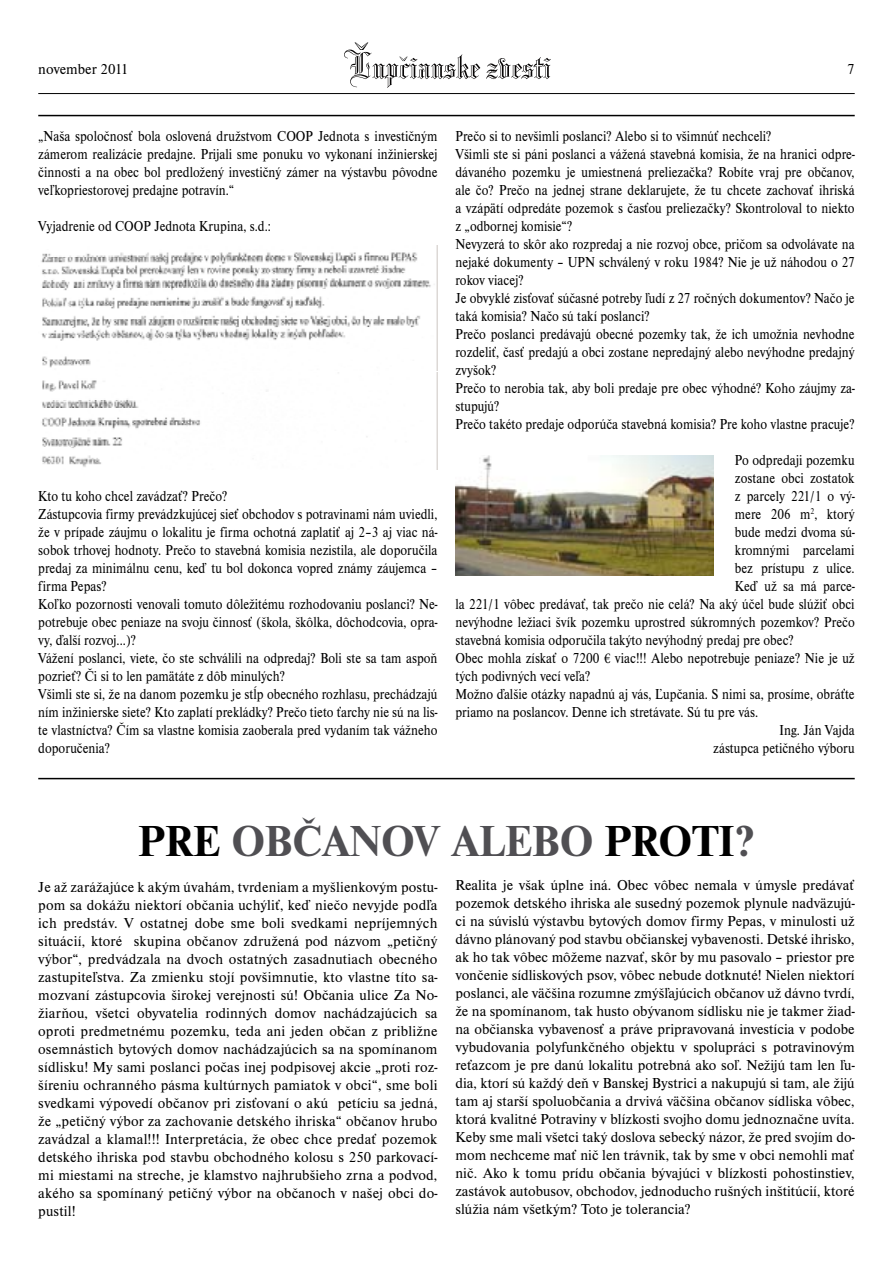
<style>
.page{position:relative;width:893px;height:1263px;background:#fff}
.page>*{position:absolute;margin:0;border:0;box-sizing:border-box;transform-origin:0 0}
.t1{font:700 45px "Nimbus Rom DEE";color:#504f53}
.t2{font:15px/18px "Nimbus Rom DEE";color:#000;scale:.89 1}
.t3{font:15px/18px "Nimbus Rom DEE";color:#000;text-align:justify}
.s1{font-family:"Minion Pro"}
.s2{color:#000}
</style>
<div class="page">
<hr style="left:38px;top:93px;width:817px;height:1px;background:#000">
<svg style="left:344px;top:43px;width:207px;height:45px"></svg>
<hr style="left:38px;top:115px;width:817px;height:1px;background:#000">
<img style="left:455px;top:455px;width:259px;height:120px">
<img style="left:41px;top:246px;width:396px;height:125px">
<img style="left:41px;top:373px;width:396px;height:96px">
<hr style="left:38px;top:778px;width:817px;height:1px;background:#000">
<p class="t3" style="left:38px;top:60px;width:92px">november 2011</p>
<p class="t2" style="left:38px;top:127px;width:450px;text-align:justify">„Naša spoločnosť bola oslovená družstvom COOP Jednota s investičným zámerom realizácie predajne. Prijali sme ponuku vo vykonaní inžinierskej činnosti a na obec bol predložený investičný zámer na výstavbu pôvodne veľkopriestorovej predajne potravín.“</p>
<p class="t2" style="left:38px;top:217px;width:263px">Vyjadrenie od COOP Jednota Krupina, s.d.:</p>
<p class="t2" style="left:38px;top:487px;width:450px">Kto tu koho chcel zavádzať? Prečo?<br>Zástupcovia firmy prevádzkujúcej sieť obchodov s potravinami nám uviedli, že v prípade záujmu o lokalitu je firma ochotná zaplatiť aj 2–3 aj viac ná&shy;sobok trhovej hodnoty. Prečo to stavebná komisia nezistila, ale doporučila predaj za minimálnu cenu, keď tu bol dokonca vopred známy záujemca – firma Pepas?<br>Koľko pozornosti venovali tomuto dôležitému rozhodovaniu poslanci? Ne&shy;potrebuje obec peniaze na svoju činnosť (škola, škôlka, dôchodcovia, opra&shy;vy, ďalší rozvoj...)?<br>Vážení poslanci, viete, čo ste schválili na odpredaj? Boli ste sa tam aspoň pozrieť? Či si to len pamätáte z dôb minulých?<br>Všimli ste si, že na danom pozemku je stĺp obecného rozhlasu, prechádzajú ním inžinierske siete? Kto zaplatí prekládky? Prečo tieto ťarchy nie sú na lis&shy;te vlastníctva? Čím sa vlastne komisia zaoberala pred vydaním tak vážneho doporučenia?</p>
<p class="t2" style="left:455px;top:127px;width:450px">Prečo si to nevšimli poslanci? Alebo si to všimnúť nechceli?<br>Všimli ste si páni poslanci a vážená stavebná komisia, že na hranici odpre&shy;dávaného pozemku je umiestnená preliezačka? Robíte vraj pre občanov, ale čo? Prečo na jednej strane deklarujete, že tu chcete zachovať ihriská a vzápätí odpredáte pozemok s časťou preliezačky? Skontroloval to niekto z „odbornej komisie“?<br>Nevyzerá to skôr ako rozpredaj a nie rozvoj obce, pričom sa odvolávate na nejaké dokumenty – UPN schválený v roku 1984? Nie je už náhodou o 27 rokov viacej?<br>Je obvyklé zisťovať súčasné potreby ľudí z 27 ročných dokumentov? Načo je taká komisia? Načo sú takí poslanci?<br>Prečo poslanci predávajú obecné pozemky tak, že ich umožnia nevhodne rozdeliť, časť predajú a obci zostane nepredajný alebo nevýhodne predajný zvyšok?<br>Prečo to nerobia tak, aby boli predaje pre obec výhodné? Koho záujmy za&shy;stupujú?<br>Prečo takéto predaje odporúča stavebná komisia? Pre koho vlastne pracuje?</p>
<p class="t2" style="left:735px;top:451px;width:136px">Po odpredaji pozemku</p>
<p class="t2" style="left:735px;top:469px;width:136px">zostane obci zostatok</p>
<p class="t2" style="left:735px;top:487px;width:136px">z parcely 221/1 o vý-</p>
<p class="t2" style="left:735px;top:505px;width:136px">mere 206 m<sup>2</sup>, ktorý</p>
<p class="t2" style="left:735px;top:523px;width:136px">bude medzi dvoma sú-</p>
<p class="t2" style="left:735px;top:541px;width:136px">kromnými parcelami</p>
<p class="t2" style="left:735px;top:559px;width:136px">bez prístupu z ulice.</p>
<p class="t2" style="left:735px;top:577px;width:136px">Keď už sa má parce-</p>
<p class="t2" style="left:455px;top:595px;width:450px">la 221/1 vôbec predávať, tak prečo nie celá? Na aký účel bude slúžiť obci</p>
<p class="t2" style="left:455px;top:613px;width:450px">nevýhodne ležiaci švík pozemku uprostred súkromných pozemkov? Prečo</p>
<p class="t2" style="left:455px;top:631px;width:382px">stavebná komisia odporučila takýto nevýhodný predaj pre obec?</p>
<p class="t2" style="left:455px;top:649px;width:450px">Obec mohla získať o 7200 <span class="s1">€</span> viac!!! Alebo nepotrebuje peniaze? Nie je už</p>
<p class="t2" style="left:455px;top:667px;width:153px">tých podivných vecí veľa?</p>
<p class="t2" style="left:455px;top:685px;width:450px">Možno ďalšie otázky napadnú aj vás, Ľupčania. S nimi sa, prosíme, obráťte</p>
<p class="t2" style="left:455px;top:703px;width:342px">priamo na poslancov. Denne ich stretávate. Sú tu pre vás.</p>
<p class="t2" style="left:780px;top:721px;width:86px">Ing. Ján Vajda</p>
<p class="t2" style="left:713px;top:739px;width:160px">zástupca petičného výboru</p>
<h1 class="t1" style="left:138px;top:816px;width:618px"><span class="s2">PRE</span> OBČANOV ALEB O <span class="s2">PROTI</span>?</h1>
<p class="t3" style="left:38px;top:878px;width:401px">Je až zarážajúce k akým úvahám, tvrdeniam a myšlienkovým postu&shy;pom sa dokážu niektorí občania uchýliť, keď niečo nevyjde podľa ich predstáv. V ostatnej dobe sme boli svedkami nepríjemných situácií, ktoré skupina občanov združená pod názvom „petičný výbor“, predvádzala na dvoch ostatných zasadnutiach obecného zastupiteľstva. Za zmienku stojí povšimnutie, kto vlastne títo sa&shy;mozvaní zástupcovia širokej verejnosti sú! Občania ulice Za No&shy;žiarňou, všetci obyvatelia rodinných domov nachádzajúcich sa oproti predmetnému pozemku, teda ani jeden občan z približne osemnástich bytových domov nachádzajúcich sa na spomínanom sídlisku! My sami poslanci počas inej podpisovej akcie „proti roz&shy;šíreniu ochranného pásma kultúrnych pamiatok v obci“, sme boli svedkami výpovedí občanov pri zisťovaní o akú petíciu sa jedná, že „petičný výbor za zachovanie detského ihriska“ občanov hrubo zavádzal a klamal!!! Interpretácia, že obec chce predať pozemok detského ihriska pod stavbu obchodného kolosu s 250 parkovací&shy;mi miestami na streche, je klamstvo najhrubšieho zrna a podvod, akého sa spomínaný petičný výbor na občanoch v našej obci do&shy;pustil!</p>
<p class="t3" style="left:455px;top:876px;width:401px">Realita je však úplne iná. Obec vôbec nemala v úmysle predávať pozemok detského ihriska ale susedný pozemok plynule nadväzujú&shy;ci na súvislú výstavbu bytových domov firmy Pepas, v minulosti už dávno plánovaný pod stavbu občianskej vybavenosti. Detské ihrisko, ak ho tak vôbec môžeme nazvať, skôr by mu pasovalo – priestor pre vončenie sídliskových psov, vôbec nebude dotknuté! Nielen niektorí poslanci, ale väčšina rozumne zmýšľajúcich občanov už dávno tvrdí, že na spomínanom, tak husto obývanom sídlisku nie je takmer žiad&shy;na občianska vybavenosť a práve pripravovaná investícia v podobe vybudovania polyfunkčného objektu v spolupráci s potravinovým reťazcom je pre danú lokalitu potrebná ako soľ. Nežijú tam len ľu&shy;dia, ktorí sú každý deň v Banskej Bystrici a nakupujú si tam, ale žijú tam aj starší spoluobčania a drvivá väčšina občanov sídliska vôbec, ktorá kvalitné Potraviny v blízkosti svojho domu jednoznačne uvíta.<br>Keby sme mali všetci taký doslova sebecký názor, že pred svojím do&shy;mom nechceme mať nič len trávnik, tak by sme v obci nemohli mať nič. Ako k tomu prídu občania bývajúci v blízkosti pohostinstiev, zastávok autobusov, obchodov, jednoducho rušných inštitúcií, ktoré slúžia nám všetkým? Toto je tolerancia?</p>
</div>
